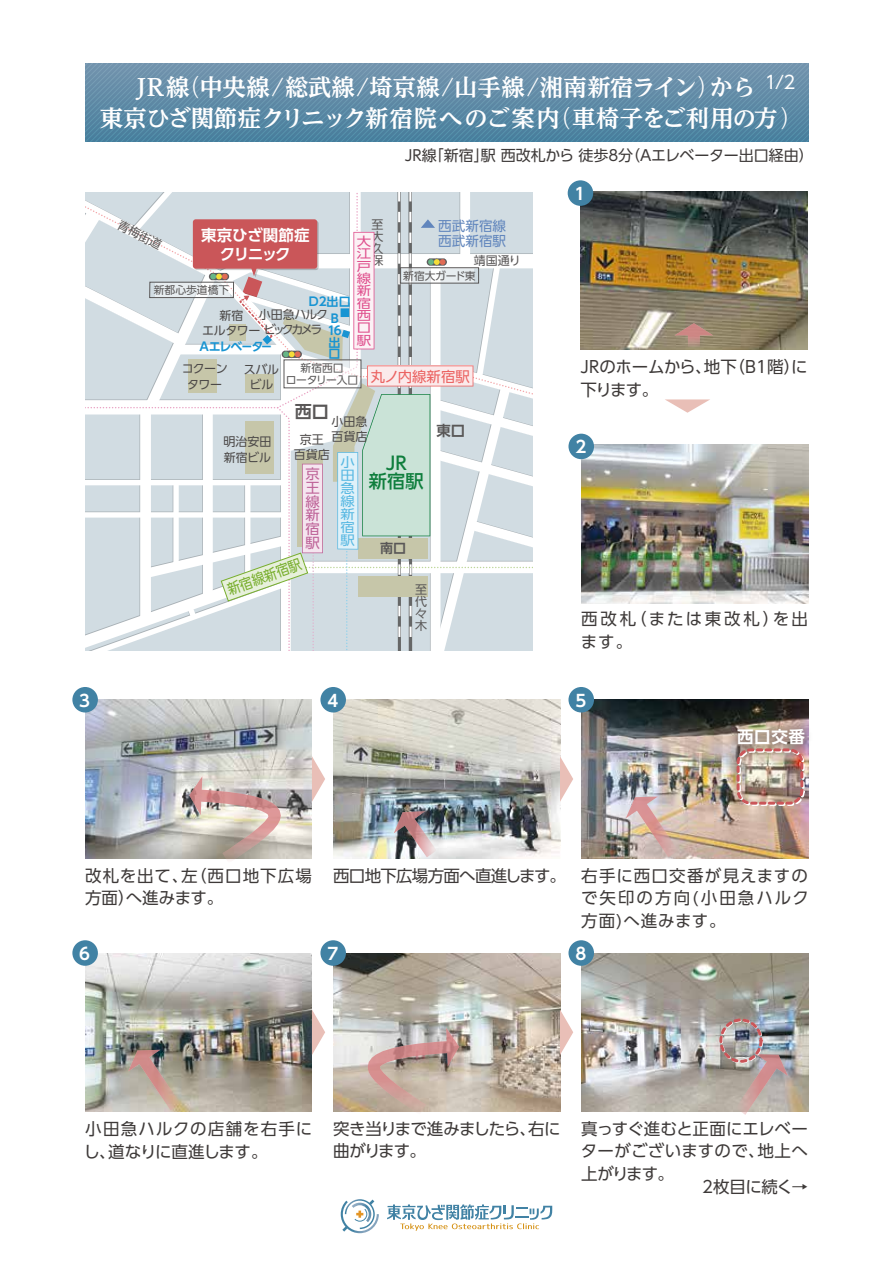
<style>
.page{position:relative;width:893px;height:1263px;background:#fff}
.page>*{position:absolute;margin:0;border:0;box-sizing:border-box;transform-origin:0 0}
.t1{font:700 23.4px/30.6px "UD Reimin Pro";letter-spacing:-.005em;color:#fff;text-align:center}
.t2{font:500 18.3px/18.1px "UD Shin Go Pro";color:#0f7e3d;text-align:center}
.t3{font:18px "UD Shin Go Pro";color:#fff}
.t4{font:700 17.1px "UD Shin Go Pro De";color:#595757}
.t5{font:16.5px/22.5px "UD Shin Go Pro";letter-spacing:.01em;color:#3e3a39;text-align:justify}
.t6{font:16.5px/22.5px "UD Shin Go Pro";letter-spacing:.04em;color:#3e3a39}
.t7{font:16.5px/22.5px "UD Shin Go Pro";letter-spacing:.045em;color:#3e3a39}
.t8{font:16.5px/22.5px "UD Shin Go Pro";letter-spacing:-.02em;color:#3e3a39}
.t9{font:16.5px/22.5px "UD Shin Go Pro";letter-spacing:-.06em;color:#3e3a39}
.t10{font:16.5px/22.5px "UD Shin Go Pro";letter-spacing:.15em;color:#3e3a39}
.t11{font:16.5px "UD Shin Go Pro";letter-spacing:-.045em;color:#3e3a39}
.t12{font:700 16.5px "UD Shin Go Pro De";color:#fff}
.t13{font:700 15.6px/18.6px "UD Shin Go Pro De";letter-spacing:-.015em;color:#fff;text-align:center}
.t14{font:15px "UD Shin Go Pro";color:#3e3a39}
.t15{font:14.4px "UD Shin Go Pro";color:#eb6362}
.t16{font:14.4px "UD Shin Go Pro";color:#78ae2d;scale:.9 1}
.t17{font:700 14.4px "UD Shin Go Pro De";color:#595757}
.t18{font:13.8px/13.8px "UD Shin Go Pro";color:#bd6197;text-align:justify;scale:1.04 1}
.t19{font:13.65px/15.5px "UD Shin Go Pro";color:#6186bd}
.t20{font:700 13.05px "UD Shin Go Pro De";color:#595757}
.t21{font:12.9px/12.9px "UD Shin Go Pro";color:#58b8e2;text-align:justify;scale:1.11 1}
.t22{font:12.45px/12.5px "UD Shin Go Pro";color:#df4f8d;text-align:justify;scale:1.16 1}
.t23{font:12px/15.1px "UD Shin Go Pro";letter-spacing:-.015em;color:#4c4948;text-align:center}
.t24{font:12px/12px "UD Shin Go Pro";color:#595757;text-align:justify}
.t25{font:12px/14.5px "UD Shin Go Pro";letter-spacing:-.06em;color:#4c4948}
.t26{font:700 12px/23.2px "UD Shin Go Pro De";letter-spacing:-.06em;color:#1894d2}
.t27{font:10.8px/12.1px "UD Shin Go Pro";color:#595757;text-align:center}
.t28{font:10.8px "UD Shin Go Pro";letter-spacing:-.03em;color:#595757}
.s1{font-weight:300}
.s2{font-family:"UD Shin Go Pro De";font-weight:700;color:#1894d2}
</style>
<div class="page">
<img style="left:333px;top:953px;width:227px;height:158px">
<svg style="left:368px;top:1028px;width:91px;height:84px;background:#c3aba3"></svg>
<img style="left:85px;top:953px;width:227px;height:158px">
<svg style="left:128px;top:1050px;width:53px;height:60px;background:#b5a196"></svg>
<img style="left:581px;top:700px;width:227px;height:158px">
<svg style="left:626px;top:796px;width:52px;height:61px;background:#ceb2a9"></svg>
<img style="left:724px;top:716px;width:85px;height:47px">
<div style="left:738px;top:750px;width:67px;height:56px;border:3px dashed #fff;border-radius:13px"></div>
<div style="left:737px;top:748px;width:66px;height:57px;border:3px dashed #ca5659;border-radius:13px"></div>
<img style="left:580px;top:191px;width:227px;height:159px">
<img style="left:581px;top:445px;width:227px;height:158px">
<img style="left:85px;top:700px;width:226px;height:158px">
<svg style="left:189px;top:776px;width:92px;height:84px;background:#ccb9b2"></svg>
<img style="left:333px;top:700px;width:227px;height:158px">
<svg style="left:394px;top:811px;width:43px;height:46px;background:#998c90"></svg>
<img style="left:581px;top:953px;width:227px;height:158px">
<svg style="left:735px;top:1054px;width:53px;height:61px;background:#bca8a5"></svg>
<div style="left:720px;top:1019px;width:43px;height:44px;border:3px dashed #fff;border-radius:50%"></div>
<div style="left:719px;top:1018px;width:43px;height:45px;border:3px dashed #ca5659;border-radius:50%"></div>
<svg style="left:85px;top:64px;width:723px;height:78px;background:#608ca7"></svg>
<div style="left:568px;top:180px;width:25px;height:26px;background:#4182a4;border-radius:50%"></div>
<svg style="left:688px;top:335px;width:12px;height:12px"></svg>
<svg style="left:675px;top:323px;width:38px;height:12px"></svg>
<svg style="left:665px;top:399px;width:45px;height:14px"></svg>
<div style="left:568px;top:434px;width:26px;height:25px;background:#4182a4;border-radius:50%"></div>
<div style="left:72px;top:687px;width:26px;height:25px;background:#4182a4;border-radius:50%"></div>
<div style="left:320px;top:687px;width:26px;height:25px;background:#4182a4;border-radius:50%"></div>
<div style="left:568px;top:687px;width:26px;height:25px;background:#4182a4;border-radius:50%"></div>
<svg style="left:560px;top:756px;width:13px;height:46px"></svg>
<svg style="left:312px;top:756px;width:13px;height:45px"></svg>
<svg style="left:560px;top:1009px;width:13px;height:46px"></svg>
<svg style="left:312px;top:1010px;width:13px;height:45px"></svg>
<div style="left:320px;top:940px;width:26px;height:26px;background:#4182a4;border-radius:50%"></div>
<div style="left:72px;top:940px;width:26px;height:26px;background:#4182a4;border-radius:50%"></div>
<div style="left:568px;top:940px;width:26px;height:26px;background:#4182a4;border-radius:50%"></div>
<svg style="left:85px;top:192px;width:447px;height:459px"></svg>
<div style="left:341px;top:308px;width:8px;height:9px;background:#1894d2"></div>
<svg style="left:387px;top:1204px;width:165px;height:27px"></svg>
<svg style="left:341px;top:1199px;width:38px;height:34px"></svg>
<p class="t3" style="left:765px;top:67px;width:32px">1/2</p>
<h1 class="t1" style="left:100px;top:72px;width:704px">JR線<span class="s1">（</span>中央線/総武線/埼京線/山手線/湘南新宿ライン<span class="s1">）</span>から<br>東京ひざ関節症クリニック新宿院へのご案内<span class="s1">（</span>車椅子をご利用の方<span class="s1">）</span></h1>
<p class="t14" style="left:405px;top:143px;width:410px">JR線「新宿」駅 西改札から 徒歩8分（Aエレベーター出口経由）</p>
<p class="t24" style="left:121px;top:218px;width:49px;rotate:27deg">青梅街道</p>
<p class="t24" style="left:372px;top:218px;width:13px">至大久保</p>
<p class="t13" style="left:201px;top:225px;width:110px">東京ひざ関節症クリニック</p>
<p class="t22" style="left:357px;top:234px;width:14px">大江戸線新宿西口駅</p>
<p class="t27" style="left:154px;top:284px;width:77px">新都心歩道橋下</p>
<p class="t26" style="left:309px;top:290px;width:43px">D2出口</p>
<p class="t23" style="left:259px;top:306px;width:71px">小田急ハルク</p>
<p class="t25" style="left:202px;top:307px;width:141px;text-indent:17px">新宿<br>エルタワービックカメラ <span class="s2">16</span></p>
<p class="t26" style="left:329px;top:307px;width:13px">B出</p>
<p class="t26" style="left:329px;top:341px;width:13px">口</p>
<p class="t26" style="left:200px;top:335px;width:74px">Aエレベーター</p>
<p class="t19" style="left:438px;top:217px;width:69px">西武新宿線西武新宿駅</p>
<p class="t24" style="left:474px;top:254px;width:48px">靖国通り</p>
<p class="t28" style="left:403px;top:267px;width:74px">新宿大ガード東</p>
<p class="t23" style="left:182px;top:361px;width:47px">コクーンタワー</p>
<p class="t23" style="left:244px;top:361px;width:37px">スバルビル</p>
<p class="t23" style="left:223px;top:434px;width:49px;text-align:left">明治安田新宿ビル</p>
<p class="t27" style="left:286px;top:362px;width:74px">新宿西口<br>ロータリー入口</p>
<p class="t15" style="left:371px;top:364px;width:100px">丸ノ内線新宿駅</p>
<p class="t4" style="left:295px;top:398px;width:36px">西口</p>
<p class="t23" style="left:331px;top:413px;width:37px;text-align:left">小田急百貨店</p>
<p class="t23" style="left:294px;top:431px;width:37px">京王百貨店</p>
<p class="t2" style="left:369px;top:454px;width:56px">JR<br>新宿駅</p>
<p class="t18" style="left:306px;top:466px;width:15px">京王線新宿駅</p>
<p class="t21" style="left:341px;top:455px;width:14px">小田急線新宿駅</p>
<p class="t20" style="left:380px;top:538px;width:28px">南口</p>
<p class="t17" style="left:436px;top:419px;width:30px">東口</p>
<p class="t16" style="left:224px;top:579px;width:88px;rotate:-20deg">新宿線新宿駅</p>
<p class="t24" style="left:415px;top:583px;width:13px">至代々木</p>
<p class="t12" style="left:575px;top:180px;width:12px">1</p>
<p class="t8" style="left:580px;top:355px;width:229px">JRのホームから、地下（B1階）に下ります。</p>
<p class="t12" style="left:575px;top:434px;width:12px">2</p>
<p class="t10" style="left:581px;top:607px;width:229px">西改札（または東改札）を出ます。</p>
<p class="t12" style="left:79px;top:687px;width:12px">3</p>
<p class="t12" style="left:327px;top:687px;width:12px">4</p>
<p class="t12" style="left:575px;top:687px;width:12px">5</p>
<p class="t12" style="left:737px;top:724px;width:69px">西口交番</p>
<p class="t7" style="left:85px;top:864px;width:228px">改札を出て、左（西口地下広場方面）へ進みます。</p>
<p class="t11" style="left:333px;top:862px;width:234px">西口地下広場方面へ直進します。</p>
<p class="t5" style="left:581px;top:864px;width:229px">右手に西口交番が見えますので矢印の方向(小田急ハルク方面)へ進みます。</p>
<p class="t12" style="left:79px;top:940px;width:12px">6</p>
<p class="t12" style="left:327px;top:940px;width:12px">7</p>
<p class="t12" style="left:575px;top:940px;width:12px">8</p>
<p class="t6" style="left:84px;top:1117px;width:230px">小田急ハルクの店舗を右手にし、道なりに直進します。</p>
<p class="t9" style="left:333px;top:1117px;width:229px">突き当りまで進みましたら、右に曲がります。</p>
<p class="t5" style="left:581px;top:1117px;width:229px">真っすぐ進むと正面にエレベーターがございますので、地上へ上がります。</p>
<p class="t5" style="left:702px;top:1174px;width:107px">2枚目に続く→</p>
</div>
